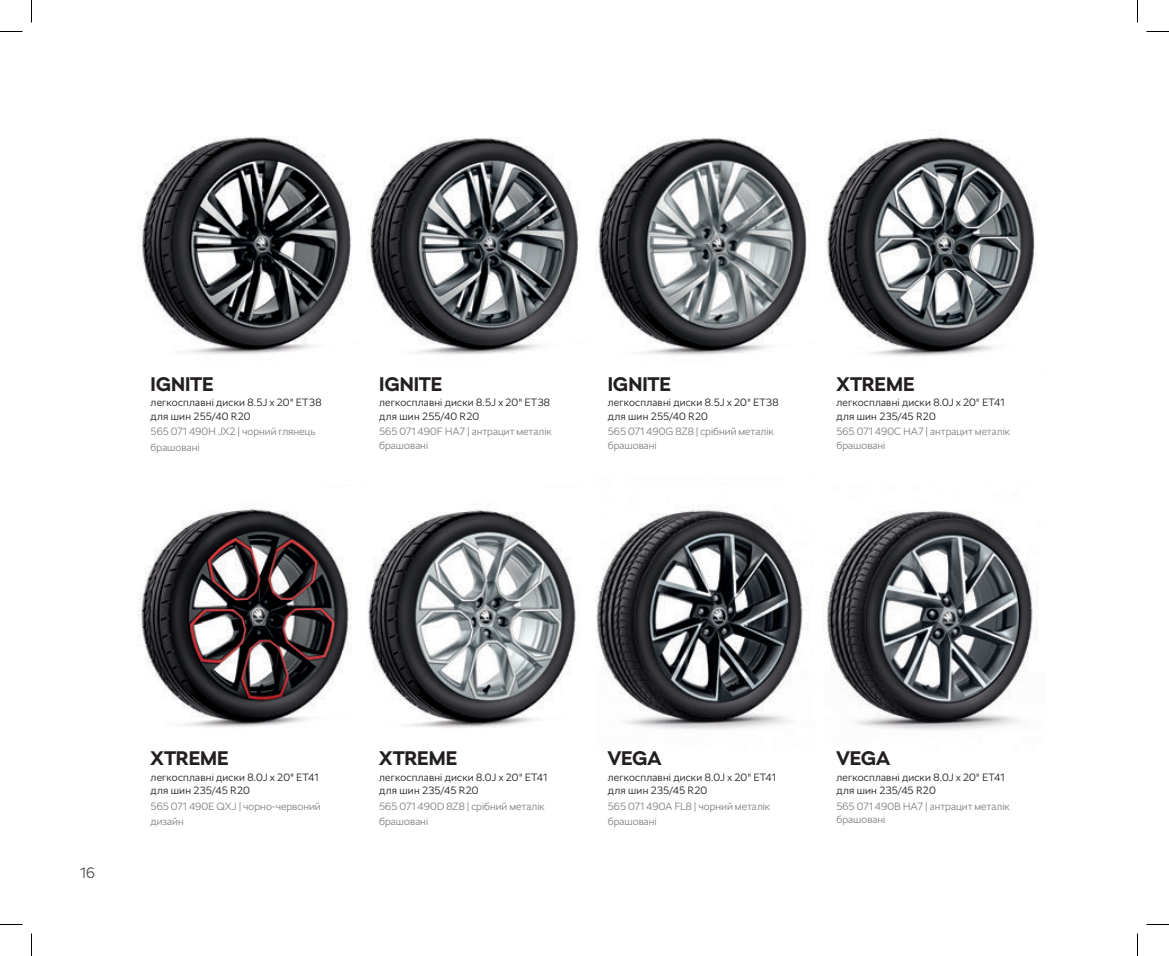
<style>
.page{position:relative;width:1169px;height:956px;background:#fff}
.page>*{position:absolute;margin:0;border:0;box-sizing:border-box;transform-origin:0 0}
.t1{font:700 19.5px "SKODA Next";color:#231f20}
.t2{font:300 15px "SKODA Next";color:#231f20}
.t3{font:300 10.5px/13.5px "SKODA Next";letter-spacing:.02em;color:#231f20}
.t4{font:300 10.5px/15.6px "SKODA Next";color:#808285}
</style>
<div class="page">
<img style="left:824px;top:130px;width:212px;height:226px">
<img style="left:138px;top:136px;width:671px;height:219px">
<img style="left:138px;top:505px;width:442px;height:223px">
<img style="left:595px;top:509px;width:214px;height:221px">
<img style="left:823px;top:510px;width:215px;height:220px">
<svg style="left:0;top:31px;width:22px;height:1px"></svg>
<svg style="left:1146px;top:31px;width:23px;height:1px"></svg>
<svg style="left:0;top:924px;width:22px;height:1px"></svg>
<svg style="left:1146px;top:924px;width:23px;height:1px"></svg>
<svg style="left:31px;top:0;width:1px;height:23px"></svg>
<svg style="left:31px;top:933px;width:1px;height:23px"></svg>
<svg style="left:1137px;top:0;width:1px;height:23px"></svg>
<svg style="left:1137px;top:933px;width:1px;height:23px"></svg>
<h1 class="t1" style="left:151px;top:372px;width:64px">IGNITE</h1>
<p class="t3" style="left:151px;top:396px;width:172px">легкосплавні диски 8.5J x 20" ET38 для шин 255/40 R20</p>
<p class="t4" style="left:151px;top:424px;width:166px">565 071 490H JX2 | чорний глянець брашовані</p>
<h1 class="t1" style="left:379px;top:372px;width:64px">IGNITE</h1>
<p class="t3" style="left:379px;top:396px;width:172px">легкосплавні диски 8.5J x 20" ET38 для шин 255/40 R20</p>
<p class="t4" style="left:379px;top:425px;width:174px;line-height:13.5px">565 071 490F HA7 | антрацит металік брашовані</p>
<h1 class="t1" style="left:608px;top:372px;width:64px">IGNITE</h1>
<p class="t3" style="left:608px;top:396px;width:172px">легкосплавні диски 8.5J x 20" ET38 для шин 255/40 R20</p>
<p class="t4" style="left:608px;top:425px;width:167px;line-height:13.5px">565 071 490G 8Z8 | срібний металік брашовані</p>
<h1 class="t1" style="left:836px;top:372px;width:80px">XTREME</h1>
<p class="t3" style="left:836px;top:396px;width:169px">легкосплавні диски 8.0J x 20" ET41 для шин 235/45 R20</p>
<p class="t4" style="left:836px;top:425px;width:175px;line-height:13.5px">565 071 490C HA7 | антрацит металік брашовані</p>
<h2 class="t2" style="left:80px;top:864px;width:16px">16</h2>
<h1 class="t1" style="left:151px;top:746px;width:80px">XTREME</h1>
<p class="t3" style="left:151px;top:770px;width:169px">легкосплавні диски 8.0J x 20" ET41 для шин 235/45 R20</p>
<p class="t4" style="left:151px;top:798px;width:172px">565 071 490E QXJ | чорно-червоний дизайн</p>
<h1 class="t1" style="left:379px;top:746px;width:80px">XTREME</h1>
<p class="t3" style="left:379px;top:770px;width:169px">легкосплавні диски 8.0J x 20" ET41 для шин 235/45 R20</p>
<p class="t4" style="left:379px;top:798px;width:167px">565 071 490D 8Z8 | срібний металік брашовані</p>
<h1 class="t1" style="left:608px;top:746px;width:55px">VEGA</h1>
<p class="t3" style="left:608px;top:770px;width:169px">легкосплавні диски 8.0J x 20" ET41 для шин 235/45 R20</p>
<p class="t4" style="left:608px;top:798px;width:164px">565 071 490A FL8 | чорний металік брашовані</p>
<h1 class="t1" style="left:836px;top:746px;width:55px">VEGA</h1>
<p class="t3" style="left:836px;top:770px;width:169px">легкосплавні диски 8.0J x 20" ET41 для шин 235/45 R20</p>
<p class="t4" style="left:836px;top:799px;width:175px;line-height:13.5px">565 071 490B HA7 | антрацит металік брашовані</p>
</div>
